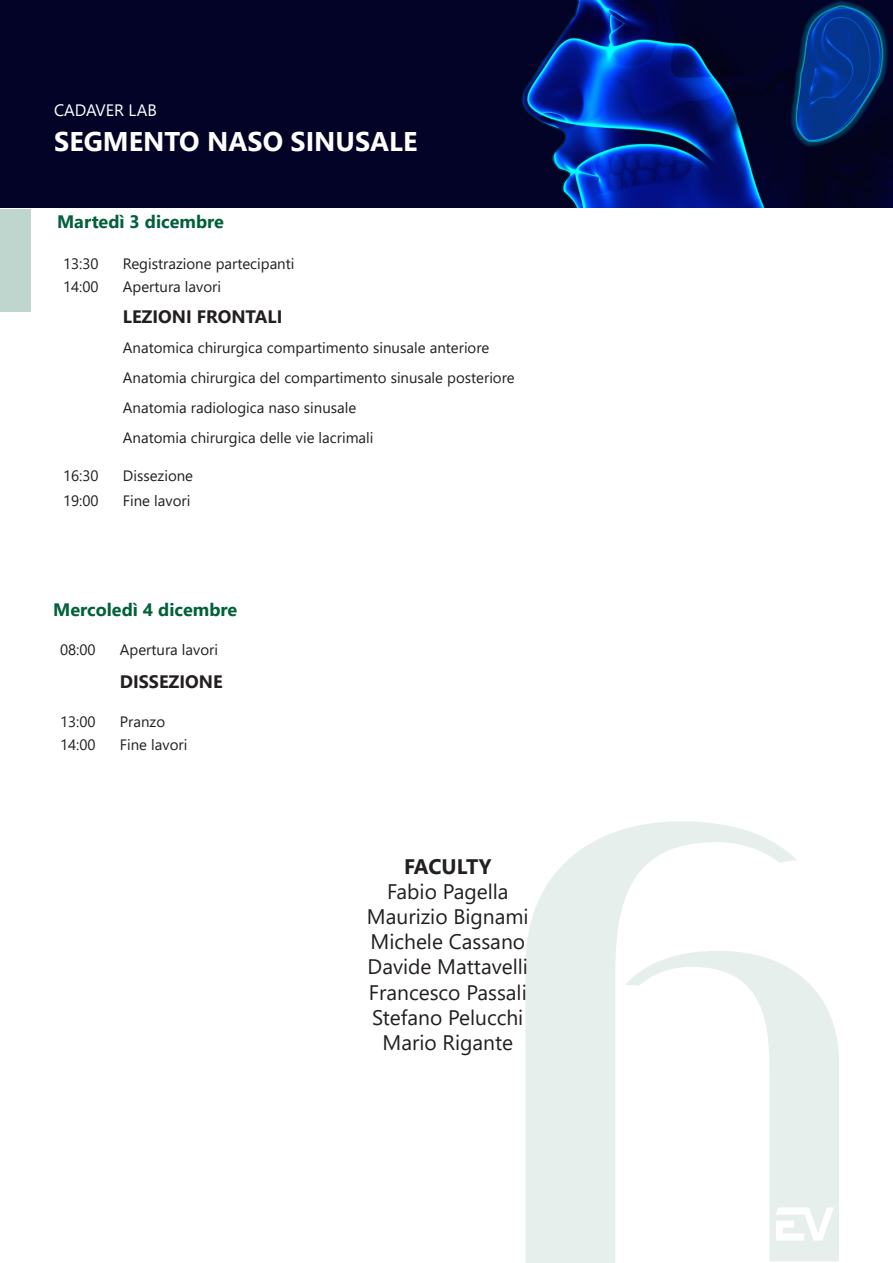
<style>
.page{position:relative;width:893px;height:1263px;background:#fff}
.page>*{position:absolute;margin:0;border:0;box-sizing:border-box;transform-origin:0 0}
.t1{font:700 27px "Segoe UI";color:#fff}
.t2{font:21px "Segoe UI";color:#231f20}
.t3{font:700 21px "Segoe UI";letter-spacing:-.01em;color:#231f20}
.t4{font:700 18px "Segoe UI";color:#00613b}
.t5{font:700 18px "Segoe UI";color:#231f20}
.t6{font:16.5px "Segoe UI";color:#fff}
.t7{font:15px "Segoe UI";color:#231f20}
</style>
<div class="page">
<svg style="left:525px;top:821px;width:272px;height:442px;fill:#e6efec"></svg>
<svg style="left:625px;top:951px;width:214px;height:310px"></svg>
<svg style="left:776px;top:1207px;width:58px;height:33px"></svg>
<img style="left:0;top:0;width:893px;height:208px">
<div style="left:0;top:209px;width:31px;height:102px;background:#bfd6cf"></div>
<p class="t6" style="left:54px;top:95px;width:104px">CADAVER LAB</p>
<p class="t1" style="left:54px;top:116px;width:365px">SEGMENTO NASO SINUSALE</p>
<p class="t4" style="left:57px;top:205px;width:168px">Martedì 3 dicembre</p>
<p class="t7" style="left:63px;top:249px;width:37px">13:30</p>
<p class="t7" style="left:123px;top:249px;width:173px">Registrazione partecipanti</p>
<p class="t7" style="left:63px;top:272px;width:37px">14:00</p>
<p class="t7" style="left:123px;top:272px;width:100px">Apertura lavori</p>
<p class="t5" style="left:123px;top:300px;width:161px">LEZIONI FRONTALI</p>
<p class="t7" style="left:123px;top:334px;width:368px">Anatomica chirurgica compartimento sinusale anteriore</p>
<p class="t7" style="left:123px;top:364px;width:393px">Anatomia chirurgica del compartimento sinusale posteriore</p>
<p class="t7" style="left:123px;top:394px;width:235px">Anatomia radiologica naso sinusale</p>
<p class="t7" style="left:123px;top:424px;width:252px">Anatomia chirurgica delle vie lacrimali</p>
<p class="t7" style="left:63px;top:462px;width:37px">16:30</p>
<p class="t7" style="left:123px;top:462px;width:72px">Dissezione</p>
<p class="t7" style="left:63px;top:487px;width:37px">19:00</p>
<p class="t7" style="left:123px;top:487px;width:69px">Fine lavori</p>
<p class="t4" style="left:53px;top:592px;width:186px">Mercoledì 4 dicembre</p>
<p class="t7" style="left:60px;top:635px;width:37px">08:00</p>
<p class="t7" style="left:120px;top:635px;width:100px">Apertura lavori</p>
<p class="t5" style="left:120px;top:664px;width:104px">DISSEZIONE</p>
<p class="t7" style="left:60px;top:708px;width:37px">13:00</p>
<p class="t7" style="left:120px;top:708px;width:47px">Pranzo</p>
<p class="t7" style="left:60px;top:730px;width:37px">14:00</p>
<p class="t7" style="left:120px;top:730px;width:69px">Fine lavori</p>
<p class="t3" style="left:404px;top:846px;width:89px">FACULTY</p>
<p class="t2" style="left:387px;top:871px;width:123px">Fabio Pagella</p>
<p class="t2" style="left:367px;top:897px;width:163px">Maurizio Bignami</p>
<p class="t2" style="left:370px;top:922px;width:156px">Michele Cassano</p>
<p class="t2" style="left:368px;top:947px;width:162px">Davide Mattavelli</p>
<p class="t2" style="left:369px;top:972px;width:159px">Francesco Passali</p>
<p class="t2" style="left:372px;top:997px;width:153px">Stefano Pelucchi</p>
<p class="t2" style="left:382px;top:1023px;width:132px">Mario Rigante</p>
</div>
